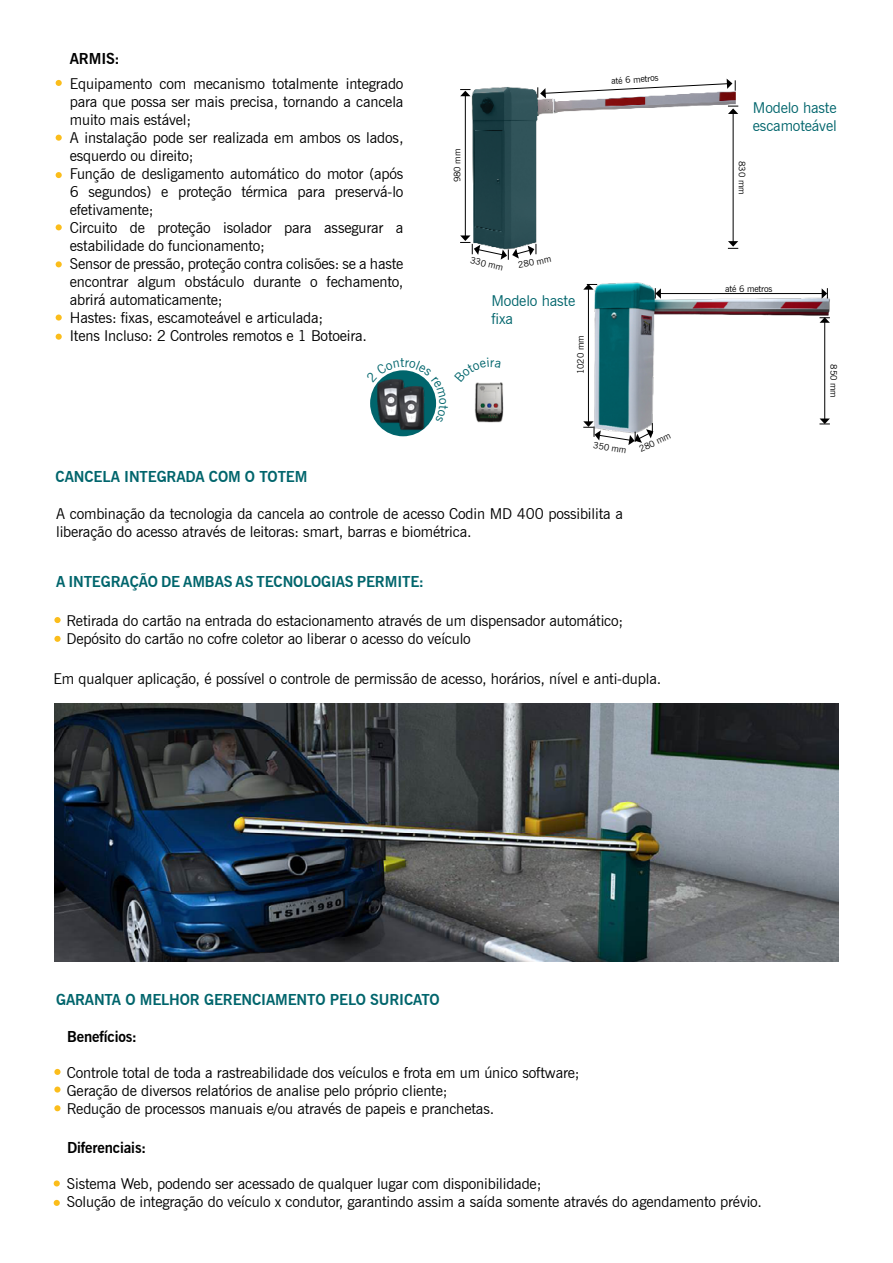
<style>
.page{position:relative;width:893px;height:1263px;background:#fff}
.page>*{position:absolute;margin:0;border:0;box-sizing:border-box;transform-origin:0 0}
.t1{font:15px/18px "News Gothic BT";letter-spacing:-.01em;color:#000}
.t2{font:700 15px "News Gothic BT";letter-spacing:-.01em;color:#00656c}
.t3{font:15px/18px "News Gothic BT";letter-spacing:-.01em;color:#00656c}
.t4{font:700 15px "News Gothic BT";letter-spacing:-.01em;color:#000}
.t5{font:9px "News Gothic BT";letter-spacing:-.01em;color:#000}
.s1{color:#fbbd1b}
</style>
<div class="page">
<div style="left:54px;top:617px;width:7px;height:6px;background:#fbbd1b;border-radius:50%"></div>
<div style="left:54px;top:636px;width:7px;height:6px;background:#fbbd1b;border-radius:50%"></div>
<svg style="left:54px;top:1200px;width:6px;height:6px"></svg>
<svg style="left:54px;top:1180px;width:6px;height:6px"></svg>
<div style="left:54px;top:1069px;width:7px;height:6px;background:#fbbd1b;border-radius:50%"></div>
<div style="left:54px;top:1086px;width:7px;height:6px;background:#fbbd1b;border-radius:50%"></div>
<div style="left:54px;top:1105px;width:7px;height:6px;background:#fbbd1b;border-radius:50%"></div>
<img style="left:54px;top:704px;width:785px;height:257px">
<svg style="left:56px;top:80px;width:6px;height:6px"></svg>
<svg style="left:56px;top:135px;width:6px;height:6px"></svg>
<svg style="left:56px;top:172px;width:6px;height:6px"></svg>
<svg style="left:56px;top:224px;width:6px;height:6px"></svg>
<svg style="left:56px;top:261px;width:6px;height:6px"></svg>
<img style="left:463px;top:78px;width:276px;height:171px">
<hr style="left:733px;top:113px;width:1px;height:129px;background:#000">
<svg style="left:728px;top:106px;width:10px;height:8px"></svg>
<svg style="left:728px;top:241px;width:10px;height:8px"></svg>
<svg style="left:537px;top:79px;width:199px;height:19px"></svg>
<hr style="left:465px;top:95px;width:1px;height:141px;background:#000">
<svg style="left:460px;top:89px;width:10px;height:7px"></svg>
<svg style="left:460px;top:235px;width:77px;height:25px"></svg>
<div style="left:56px;top:314px;width:6px;height:7px;background:#fbbd1b;border-radius:50%"></div>
<svg style="left:56px;top:334px;width:6px;height:6px"></svg>
<img style="left:587px;top:282px;width:243px;height:150px">
<hr style="left:588px;top:289px;width:1px;height:133px;background:#000">
<svg style="left:583px;top:284px;width:14px;height:6px"></svg>
<svg style="left:583px;top:421px;width:70px;height:24px"></svg>
<hr style="left:660px;top:293px;width:163px;height:1px;background:#000">
<hr style="left:824px;top:322px;width:1px;height:97px;background:#000">
<svg style="left:819px;top:418px;width:11px;height:7px"></svg>
<svg style="left:819px;top:317px;width:11px;height:6px"></svg>
<svg style="left:822px;top:288px;width:6px;height:11px"></svg>
<svg style="left:655px;top:288px;width:6px;height:11px"></svg>
<svg style="left:367px;top:367px;width:72px;height:72px"></svg>
<img style="left:375px;top:423px;width:20px;height:4px">
<div style="left:364px;top:364px;width:79px;height:79px;border:6px solid #fff;border-radius:50%"></div>
<img style="left:395px;top:423px;width:33px;height:12px">
<img style="left:475px;top:382px;width:29px;height:41px">
<svg style="left:366px;top:364px;width:77px;height:59px"></svg>
<p class="t4" style="left:70px;top:50px;width:51px">ARMIS:</p>
<p class="t1" style="left:70px;top:75px;width:335px">Equipamento com mecanismo totalmente integrado para que possa ser mais precisa, tornando a cancela muito mais estável;<br>A instalação pode ser realizada em ambos os lados, esquerdo ou direito;<br>Função de desligamento automático do motor (após 6 segundos) e proteção térmica para preservá-lo efetivamente;<br>Circuito de proteção isolador para assegurar a estabilidade do funcionamento;<br>Sensor de pressão, proteção contra colisões: se a haste encontrar algum obstáculo durante o fechamento, abrirá automaticamente;<br>Hastes: fixas, escamoteável e articulada;<br>Itens Incluso: 2 Controles remotos e 1 Botoeira.</p>
<p class="t2" style="left:56px;top:467px;width:253px">CANCELA INTEGRADA COM O TOTEM</p>
<p class="t5" style="left:611px;top:76px;width:49px;rotate:-4deg">até 6 metros</p>
<p class="t5" style="left:452px;top:182px;width:35px;rotate:-90deg">980 mm</p>
<p class="t5" style="left:747px;top:161px;width:35px;rotate:90deg">830 mm</p>
<p class="t3" style="left:753px;top:99px;width:85px">Modelo haste escamoteável</p>
<p class="t5" style="left:472px;top:255px;width:35px;rotate:13deg">330 mm</p>
<p class="t3" style="left:492px;top:292px;width:85px">Modelo haste fixa</p>
<p class="t5" style="left:517px;top:260px;width:35px;rotate:-11deg">280 mm</p>
<p class="t5" style="left:575px;top:374px;width:40px;rotate:-90deg">1020 mm</p>
<p class="t5" style="left:594px;top:439px;width:35px;rotate:10deg">350 mm</p>
<p class="t5" style="left:638px;top:444px;width:35px;rotate:-25deg">280 mm</p>
<p class="t5" style="left:725px;top:283px;width:49px">até 6 metros</p>
<p class="t5" style="left:839px;top:364px;width:35px;rotate:90deg">850 mm</p>
<p class="t1" style="left:56px;top:504px;width:568px">A combinação da tecnologia da cancela ao controle de acesso Codin MD 400 possibilita a liberação do acesso através de leitoras: smart, barras e biométrica.</p>
<p class="t2" style="left:56px;top:572px;width:369px">A INTEGRAÇÃO DE AMBAS AS TECNOLOGIAS PERMITE:</p>
<p class="t1" style="left:54px;top:612px;width:571px"><span class="s1">•</span> Retirada do cartão na entrada do estacionamento através de um dispensador automático;</p>
<p class="t1" style="left:54px;top:630px;width:419px"><span class="s1">•</span> Depósito do cartão no cofre coletor ao liberar o acesso do veículo</p>
<p class="t1" style="left:54px;top:670px;width:609px">Em qualquer aplicação, é possível o controle de permissão de acesso, horários, nível e anti-dupla.</p>
<p class="t2" style="left:56px;top:990px;width:385px">GARANTA O MELHOR GERENCIAMENTO PELO SURICATO</p>
<p class="t4" style="left:67px;top:1027px;width:72px">Benefícios:</p>
<p class="t1" style="left:67px;top:1063px;width:514px">Controle total de toda a rastreabilidade dos veículos e frota em um único software;<br>Geração de diversos relatórios de analise pelo próprio cliente;<br>Redução de processos manuais e/ou através de papeis e pranchetas.</p>
<p class="t4" style="left:67px;top:1139px;width:81px">Diferenciais:</p>
<p class="t1" style="left:67px;top:1175px;width:696px">Sistema Web, podendo ser acessado de qualquer lugar com disponibilidade;<br>Solução de integração do veículo x condutor, garantindo assim a saída somente através do agendamento prévio.</p>
</div>
